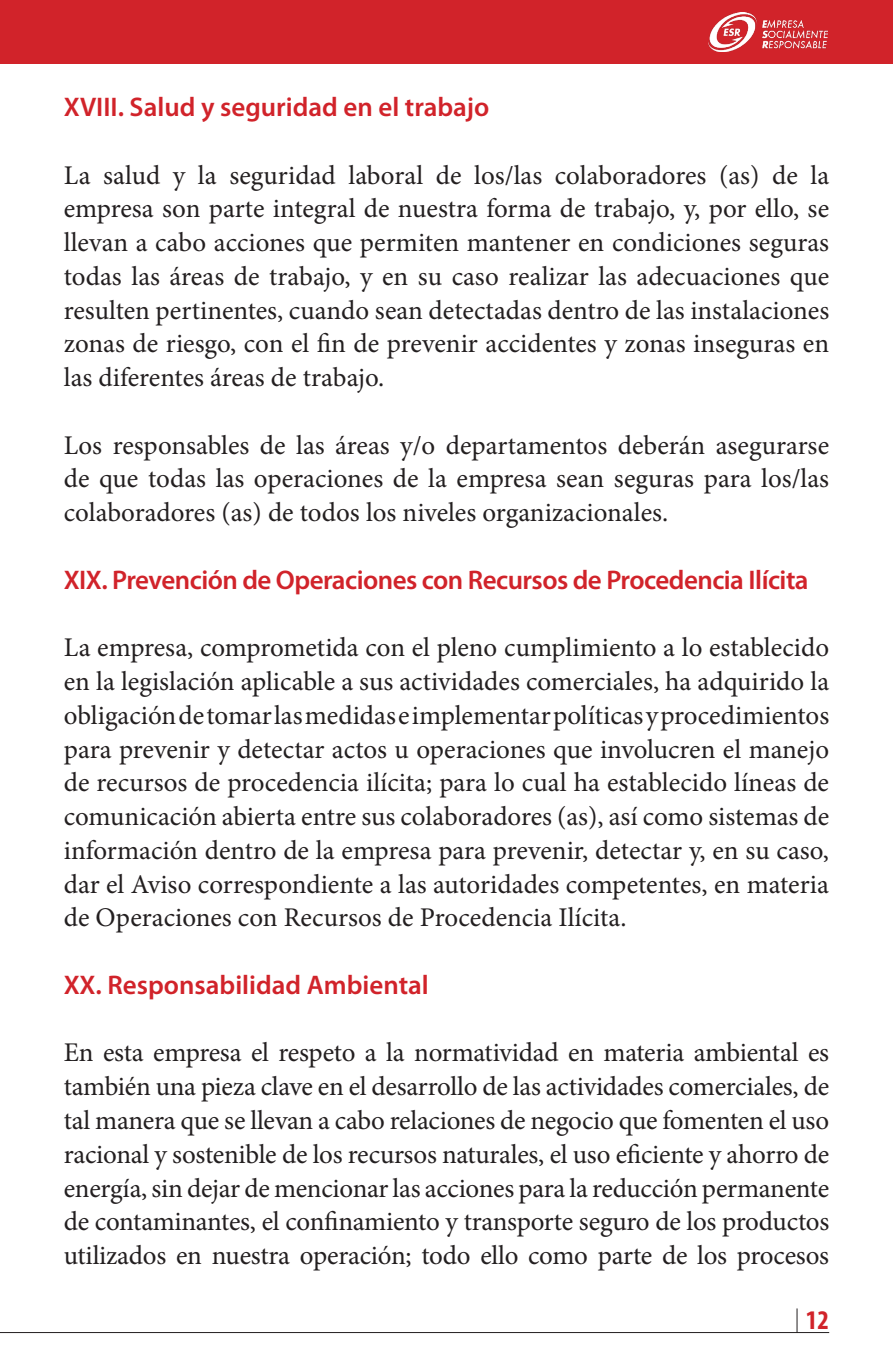
<style>
.page{position:relative;width:893px;height:1372px;background:#fff}
.page>*{position:absolute;margin:0;border:0;box-sizing:border-box;transform-origin:0 0}
.t1{font:27px/33.8px "Minion Pro";color:#231f20;text-align:justify}
.t2{font:600 27px "Myriad Pro";letter-spacing:-.015em;color:#d1232a}
.t3{font:700 condensed 27px "Myriad Pro";color:#d1232a}
</style>
<div class="page">
<hr style="left:0;top:1331px;width:829px;height:1px;background:#231f20">
<svg style="left:797px;top:1308px;width:1px;height:24px"></svg>
<div style="left:0;top:0;width:893px;height:64px;background:#d1232a"></div>
<img style="left:708px;top:13px;width:119px;height:38px">
<p class="t2" style="left:64px;top:90px;width:427px">XVIII. Salud y seguridad en el trabajo</p>
<p class="t1" style="left:64px;top:158px;width:767px">La salud y la seguridad laboral de los/las colaboradores (as) de la empresa son parte integral de nuestra forma de trabajo, y, por ello, se llevan a cabo acciones que permiten mantener en condiciones seguras todas las áreas de trabajo, y en su caso realizar las adecuaciones que resulten pertinentes, cuando sean detectadas dentro de las instalaciones zonas de riesgo, con el fin de prevenir accidentes y zonas inseguras en las diferentes áreas de trabajo.</p>
<p class="t1" style="left:64px;top:428px;width:767px">Los responsables de las áreas y/o departamentos deberán asegurarse de que todas las operaciones de la empresa sean seguras para los/las colaboradores (as) de todos los niveles organizacionales.</p>
<p class="t2" style="left:64px;top:562px;width:746px">XIX. Prevención de Operaciones con Recursos de Procedencia Ilícita</p>
<p class="t1" style="left:64px;top:631px;width:767px">La empresa, comprometida con el pleno cumplimiento a lo establecido en la legislación aplicable a sus actividades comerciales, ha adquirido la obligación de tomar las medidas e implementar políticas y procedimientos para prevenir y detectar actos u operaciones que involucren el manejo de recursos de procedencia ilícita; para lo cual ha establecido líneas de comunicación abierta entre sus colaboradores (as), así como sistemas de información dentro de la empresa para prevenir, detectar y, en su caso, dar el Aviso correspondiente a las autoridades competentes, en materia de Operaciones con Recursos de Procedencia Ilícita.</p>
<p class="t2" style="left:64px;top:967px;width:367px">XX. Responsabilidad Ambiental</p>
<p class="t1" style="left:64px;top:1036px;width:767px">En esta empresa el respeto a la normatividad en materia ambiental es también una pieza clave en el desarrollo de las actividades comerciales, de tal manera que se llevan a cabo relaciones de negocio que fomenten el uso racional y sostenible de los recursos naturales, el uso eficiente y ahorro de energía, sin dejar de mencionar las acciones para la reducción permanente de contaminantes, el confinamiento y transporte seguro de los productos utilizados en nuestra operación; todo ello como parte de los procesos</p>
<p class="t3" style="left:806px;top:1302px;width:25px">12</p>
</div>
